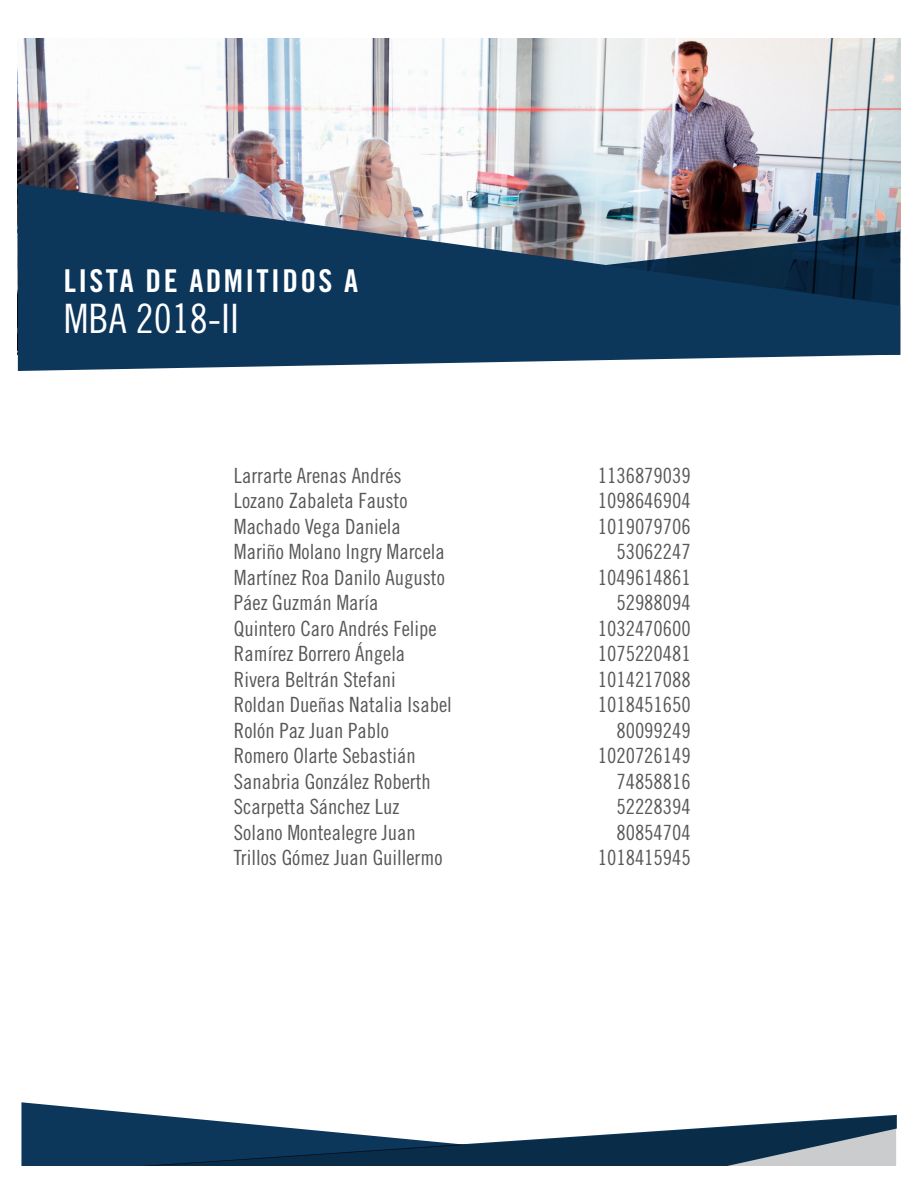
<style>
.page{position:relative;width:918px;height:1188px;background:#fff}
.page>*{position:absolute;margin:0;border:0;box-sizing:border-box;transform-origin:0 0}
.t1{font:40.5px "Trade Gothic LT Std Cn 18";color:#fff}
.t2{font:31.5px "Trade Gothic LT Std Bd Cn 20";letter-spacing:.075em;color:#fff}
.titulo_2{font:21px "Trade Gothic LT Std Cn 18";color:#57585a}
</style>
<div class="page">
<img style="left:18px;top:38px;width:882px;height:146px">
<svg style="left:21px;top:1102px;width:133px;height:13px"></svg>
<svg style="left:21px;top:1115px;width:876px;height:51px"></svg>
<svg style="left:18px;top:184px;width:882px;height:187px;fill:#0c375b"></svg>
<h2 class="t2" style="left:64px;top:262px;width:296px">LISTA DE ADMITIDOS A</h2>
<h1 class="t1" style="left:64px;top:294px;width:177px">MBA 2018-II</h1>
<p class="titulo_2" style="left:234px;top:463px;width:169px">Larrarte Arenas Andrés</p>
<p class="titulo_2" style="left:234px;top:488px;width:175px">Lozano Zabaleta Fausto</p>
<p class="titulo_2" style="left:234px;top:514px;width:169px">Machado Vega Daniela</p>
<p class="titulo_2" style="left:234px;top:539px;width:213px">Mariño Molano Ingry Marcela</p>
<p class="titulo_2" style="left:234px;top:565px;width:213px">Martínez Roa Danilo Augusto</p>
<p class="titulo_2" style="left:234px;top:590px;width:146px">Páez Guzmán María</p>
<p class="titulo_2" style="left:234px;top:616px;width:204px">Quintero Caro Andrés Felipe</p>
<p class="titulo_2" style="left:234px;top:641px;width:173px">Ramírez Borrero Ángela</p>
<p class="titulo_2" style="left:234px;top:667px;width:164px">Rivera Beltrán Stefani</p>
<p class="titulo_2" style="left:234px;top:692px;width:220px">Roldan Dueñas Natalia Isabel</p>
<p class="titulo_2" style="left:234px;top:718px;width:157px">Rolón Paz Juan Pablo</p>
<p class="titulo_2" style="left:234px;top:743px;width:183px">Romero Olarte Sebastián</p>
<p class="titulo_2" style="left:234px;top:769px;width:199px">Sanabria González Roberth</p>
<p class="titulo_2" style="left:234px;top:794px;width:167px">Scarpetta Sánchez Luz</p>
<p class="titulo_2" style="left:234px;top:820px;width:183px">Solano Montealegre Juan</p>
<p class="titulo_2" style="left:234px;top:845px;width:210px">Trillos Gómez Juan Guillermo</p>
<p class="titulo_2" style="left:598px;top:463px;width:95px">1136879039</p>
<p class="titulo_2" style="left:598px;top:488px;width:95px">1098646904</p>
<p class="titulo_2" style="left:598px;top:514px;width:95px">1019079706</p>
<p class="titulo_2" style="left:616px;top:539px;width:76px">53062247</p>
<p class="titulo_2" style="left:598px;top:565px;width:95px">1049614861</p>
<p class="titulo_2" style="left:616px;top:590px;width:76px">52988094</p>
<p class="titulo_2" style="left:598px;top:616px;width:95px">1032470600</p>
<p class="titulo_2" style="left:598px;top:641px;width:95px">1075220481</p>
<p class="titulo_2" style="left:598px;top:667px;width:95px">1014217088</p>
<p class="titulo_2" style="left:598px;top:692px;width:95px">1018451650</p>
<p class="titulo_2" style="left:616px;top:718px;width:76px">80099249</p>
<p class="titulo_2" style="left:598px;top:743px;width:95px">1020726149</p>
<p class="titulo_2" style="left:616px;top:769px;width:76px">74858816</p>
<p class="titulo_2" style="left:616px;top:794px;width:76px">52228394</p>
<p class="titulo_2" style="left:616px;top:820px;width:76px">80854704</p>
<p class="titulo_2" style="left:598px;top:845px;width:95px">1018415945</p>
</div>
